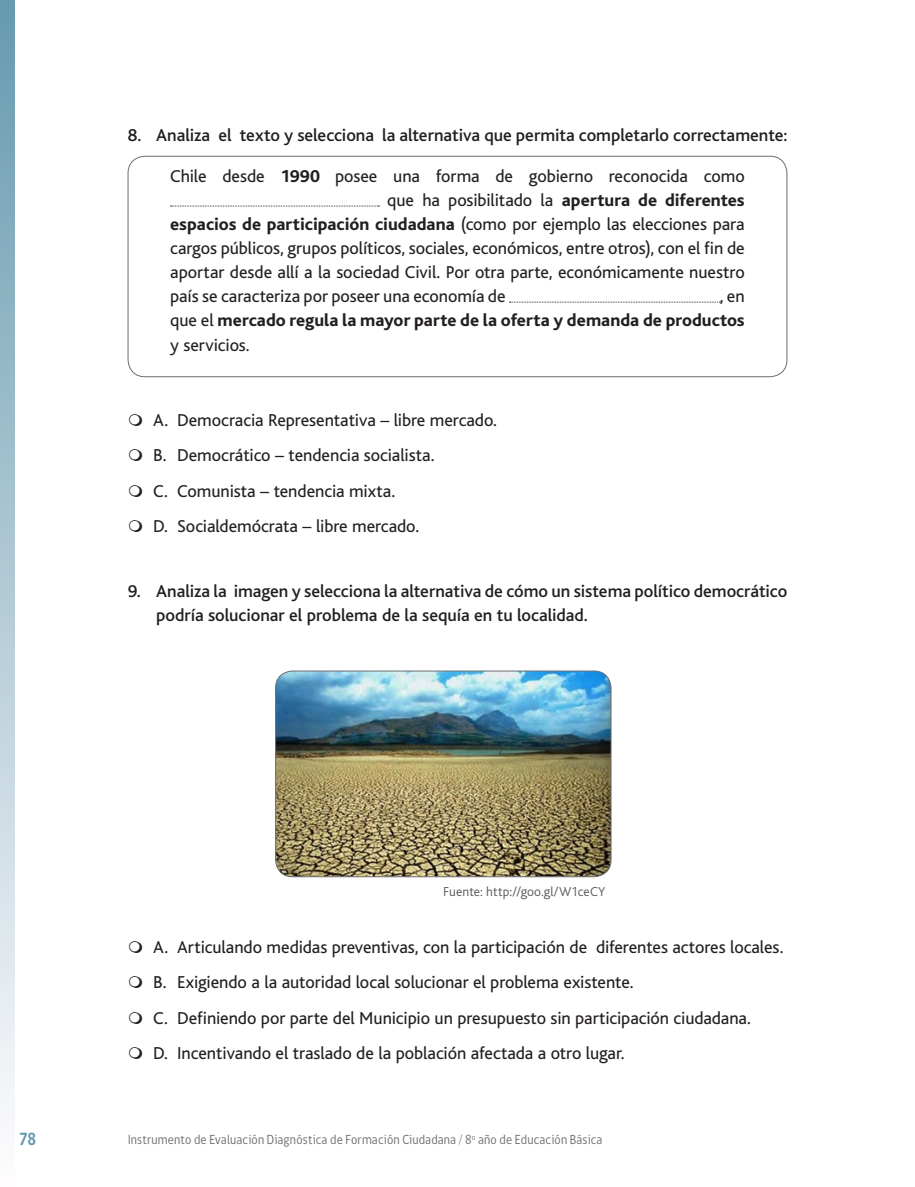
<style>
.page{position:relative;width:915px;height:1187px;background:#fff}
.page>*{position:absolute;margin:0;border:0;box-sizing:border-box;transform-origin:0 0}
.alternativas_pruebas{font:18px "Bliss";letter-spacing:-.005em;color:#231f20}
.lecturas_en_pruebas{font:18px "Bliss";letter-spacing:-.005em;color:#231f20}
.preguntas_pruebas{font:500 18px/24px "Bliss";color:#231f20}
.lecturas_en_pruebas-2{font:800 18px/24px "Bliss";color:#231f20;text-align:justify}
.t1{font:700 18px "gob CL";color:#6198ae;scale:.85 1}
.t2{font:13.5px "gob CL";letter-spacing:.015em;color:#6c6d70;scale:.9 1}
.preguntas_pruebas-2{font:300 13.5px "Bliss";letter-spacing:.005em;color:#57585a}
.s1{font-weight:800}
.s2{font-weight:400}
</style>
<div class="page">
<svg style="left:0;top:0;width:15px;height:1102px;background:#adc7d3"></svg>
<svg style="left:170px;top:206px;width:209px;height:1px"></svg>
<svg style="left:509px;top:302px;width:211px;height:1px"></svg>
<div style="left:128px;top:156px;width:659px;height:221px;border:1px solid #6c6d70;border-radius:17px"></div>
<img style="left:275px;top:671px;width:335px;height:205px">
<div style="left:275px;top:670px;width:336px;height:207px;border:1px solid #6c6d70;border-radius:17px"></div>
<p class="preguntas_pruebas" style="left:128px;top:124px;width:661px">8. Analiza el texto y selecciona la alternativa que permita completarlo correctamente:</p>
<p class="lecturas_en_pruebas" style="left:170px;top:167px;width:576px">Chile desde <span class="s1">1990</span> posee una forma de gobierno reconocida como</p>
<p class="lecturas_en_pruebas-2" style="left:387px;top:189px;width:359px"><span class="s2">que ha posibilitado la</span> apertura de diferentes</p>
<p class="lecturas_en_pruebas-2" style="left:170px;top:213px;width:576px">espacios de participación ciudadana <span class="s2">(como por ejemplo las elecciones para</span></p>
<p class="lecturas_en_pruebas" style="left:170px;top:239px;width:576px">cargos públicos, grupos políticos, sociales, económicos, entre otros), con el fin de</p>
<p class="lecturas_en_pruebas" style="left:170px;top:263px;width:576px">aportar desde allí a la sociedad Civil. Por otra parte, económicamente nuestro</p>
<p class="lecturas_en_pruebas" style="left:170px;top:287px;width:337px">país se caracteriza por poseer una economía de</p>
<p class="lecturas_en_pruebas-2" style="left:170px;top:285px;width:576px;text-indent:549px"><span class="s2">, en que el</span> mercado regula la mayor parte de la oferta y demanda de productos <span class="s2">y servicios.</span></p>
<p class="alternativas_pruebas" style="left:153px;top:410px;width:345px">A. Democracia Representativa – libre mercado.</p>
<p class="alternativas_pruebas" style="left:153px;top:445px;width:283px">B. Democrático – tendencia socialista.</p>
<p class="alternativas_pruebas" style="left:153px;top:481px;width:243px">C. Comunista – tendencia mixta.</p>
<p class="alternativas_pruebas" style="left:153px;top:516px;width:267px">D. Socialdemócrata – libre mercado.</p>
<p class="preguntas_pruebas" style="left:156px;top:579px;width:632px;text-indent:-28px">9. Analiza la imagen y selecciona la alternativa de cómo un sistema político democrático podría solucionar el problema de la sequía en tu localidad.</p>
<p class="t1" style="left:19px;top:1126px;width:22px">78</p>
<p class="preguntas_pruebas-2" style="left:443px;top:884px;width:164px">Fuente: http://goo.gl/W1ceCY</p>
<p class="alternativas_pruebas" style="left:153px;top:937px;width:631px">A. Articulando medidas preventivas, con la participación de diferentes actores locales.</p>
<p class="alternativas_pruebas" style="left:153px;top:973px;width:481px">B. Exigiendo a la autoridad local solucionar el problema existente.</p>
<p class="alternativas_pruebas" style="left:153px;top:1008px;width:599px">C. Definiendo por parte del Municipio un presupuesto sin participación ciudadana.</p>
<p class="alternativas_pruebas" style="left:153px;top:1044px;width:473px">D. Incentivando el traslado de la población afectada a otro lugar.</p>
<p class="t2" style="left:128px;top:1130px;width:529px">Instrumento de Evaluación Diagnóstica de Formación Ciudadana / 8<sup>o</sup> año de Educación Básica</p>
</div>
